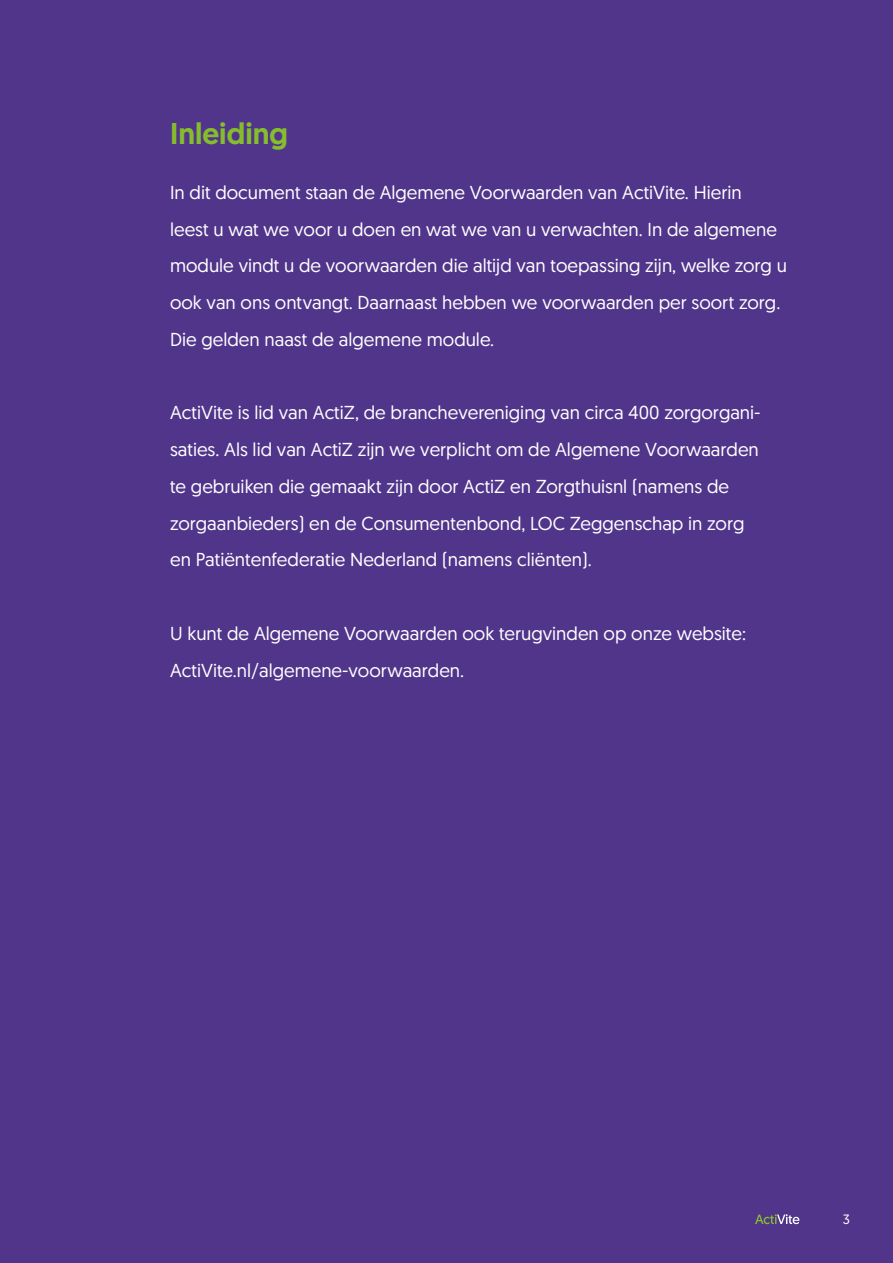
<style>
.page{position:relative;width:893px;height:1263px;background:#fff}
.page>*{position:absolute;margin:0;border:0;box-sizing:border-box;transform-origin:0 0}
.t1{font:500 30px "Geomanist";color:#86bd2c}
.t2{font:18.75px/36.8px "Geomanist";color:#fff}
.t3{font:13.5px "Geomanist";color:#fff}
</style>
<div class="page">
<div style="left:1px;top:0;width:892px;height:1263px;background:#51358b"></div>
<svg style="left:755px;top:1214px;width:44px;height:10px"></svg>
<p class="t1" style="left:170px;top:114px;width:119px">Inleiding</p>
<p class="t2" style="left:170px;top:173px;width:618px">In dit document staan de Algemene Voorwaarden van ActiVite. Hierin<br>leest u wat we voor u doen en wat we van u verwachten. In de algemene module vindt u de voorwaarden die altijd van toepassing zijn, welke zorg u ook van ons ontvangt. Daarnaast hebben we voorwaarden per soort zorg.<br>Die gelden naast de algemene module.</p>
<p class="t2" style="left:170px;top:394px;width:592px">ActiVite is lid van ActiZ, de branchevereniging van circa 400 zorgorgani&shy;saties. Als lid van ActiZ zijn we verplicht om de Algemene Voorwaarden te gebruiken die gemaakt zijn door ActiZ en Zorgthuisnl (namens de zorgaanbieders) en de Consumentenbond, LOC Zeggenschap in zorg en Patiëntenfederatie Nederland (namens cliënten).</p>
<p class="t2" style="left:170px;top:614px;width:577px">U kunt de Algemene Voorwaarden ook terugvinden op onze website:<br>ActiVite.nl/algemene-voorwaarden.</p>
<p class="t3" style="left:843px;top:1211px;width:9px">3</p>
</div>
